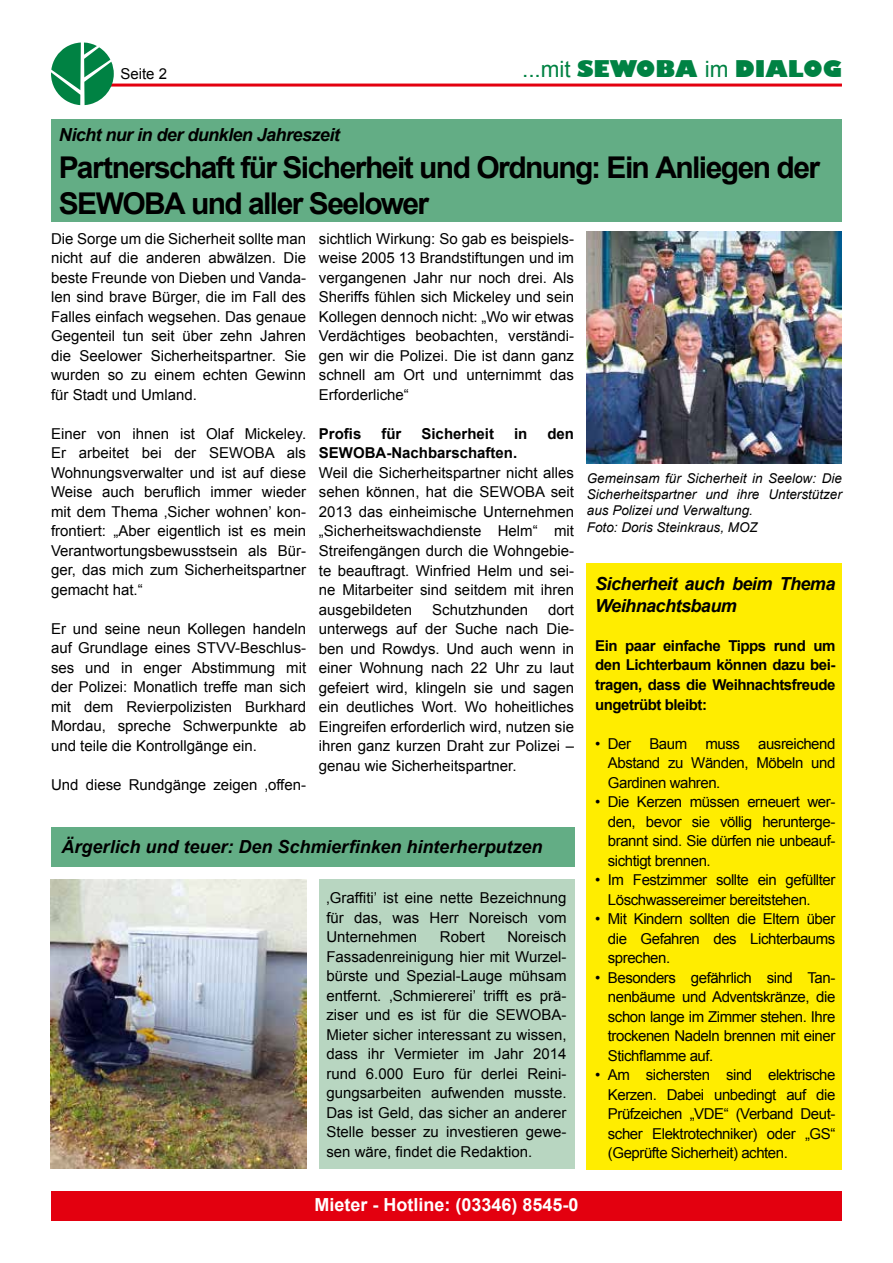
<style>
.page{position:relative;width:893px;height:1263px;background:#fff}
.page>*{position:absolute;margin:0;border:0;box-sizing:border-box;transform-origin:0 0}
.t1{font:700 30px/36px "Arial";letter-spacing:-.055em;color:#000}
.t2{font:22.5px "Gilbert Ultra Bold Plain";color:#008243}
.t3{font:italic 700 18px/21.6px "Arial";letter-spacing:-.03em;color:#000}
.t4{font:italic 700 18px "Arial";color:#000}
.t5{font:700 18px "Arial";color:#fff}
.t6{font:15px/19.5px "Arial";color:#000;text-align:justify}
.t7{font:700 15px/19.5px "Arial";letter-spacing:-.03em;color:#000;text-align:justify}
.t8{font:15px/19.5px "Arial";letter-spacing:-.03em;color:#000}
.t9{font:700 15px "Arial";color:#000}
.t10{font:italic 13.5px/16.2px "Arial";color:#000}
.s1{font-family:"Arial"}
</style>
<div class="page">
<hr style="left:98px;top:84px;width:744px;height:3px;background:#e3000f">
<svg style="left:51px;top:43px;width:63px;height:62px"></svg>
<div style="left:51px;top:1191px;width:791px;height:29px;background:#e3000f"></div>
<div style="left:587px;top:563px;width:255px;height:606px;background:#ffed00"></div>
<div style="left:51px;top:827px;width:523px;height:40px;background:#63ad85"></div>
<div style="left:319px;top:880px;width:255px;height:289px;background:#b8d6c1"></div>
<div style="left:51px;top:119px;width:791px;height:103px;background:#63ad85"></div>
<img style="left:51px;top:880px;width:255px;height:289px">
<img style="left:587px;top:232px;width:255px;height:232px">
<p class="t6" style="left:120px;top:64px;width:48px">Seite 2</p>
<h2 class="t2" style="left:522px;top:55px;width:321px"><span class="s1">...mit</span> SEWOBA <span class="s1">im</span> DIALOG</h2>
<p class="t3" style="left:59px;top:124px;width:282px">Nicht nur in der dunklen Jahreszeit</p>
<h1 class="t1" style="left:59px;top:150px;width:763px">Partnerschaft für Sicherheit und Ordnung: Ein Anliegen der<br>SEWOBA und aller Seelower</h1>
<p class="t6" style="left:51px;top:229px;width:257px">Die Sorge um die Sicherheit sollte man nicht auf die anderen abwälzen. Die beste Freunde von Dieben und Vanda&shy;len sind brave Bürger, die im Fall des Falles einfach wegsehen. Das genaue Gegenteil tun seit über zehn Jahren die Seelower Sicherheitspartner. Sie wurden so zu einem echten Gewinn für Stadt und Umland.</p>
<p class="t6" style="left:51px;top:424px;width:257px">Einer von ihnen ist Olaf Mickeley.<br>Er arbeitet bei der SEWOBA als Wohnungsverwalter und ist auf diese Weise auch beruflich immer wieder mit dem Thema ‚Sicher wohnen’ kon&shy;frontiert: „Aber eigentlich ist es mein Verantwortungsbewusstsein als Bür&shy;ger, das mich zum Sicherheitspartner gemacht hat.“</p>
<p class="t6" style="left:51px;top:619px;width:257px">Er und seine neun Kollegen handeln auf Grundlage eines STVV-Beschlus&shy;ses und in enger Abstimmung mit der Polizei: Monatlich treffe man sich mit dem Revierpolizisten Burkhard Mordau, spreche Schwerpunkte ab und teile die Kontrollgänge ein.</p>
<p class="t6" style="left:51px;top:775px;width:257px">Und diese Rundgänge zeigen ‚offen-</p>
<p class="t6" style="left:319px;top:229px;width:257px">sichtlich Wirkung: So gab es beispiels&shy;weise 2005 13 Brandstiftungen und im vergangenen Jahr nur noch drei. Als Sheriffs fühlen sich Mickeley und sein Kollegen dennoch nicht: „Wo wir etwas Verdächtiges beobachten, verständi&shy;gen wir die Polizei. Die ist dann ganz schnell am Ort und unternimmt das Erforderliche“</p>
<p class="t7" style="left:319px;top:424px;width:44px">Profis</p>
<p class="t7" style="left:381px;top:424px;width:21px">für</p>
<p class="t9" style="left:421px;top:424px;width:74px">Sicherheit</p>
<p class="t7" style="left:514px;top:424px;width:15px">in</p>
<p class="t7" style="left:547px;top:424px;width:28px">den</p>
<p class="t9" style="left:319px;top:443px;width:200px">SEWOBA-Nachbarschaften.</p>
<p class="t6" style="left:319px;top:463px;width:257px">Weil die Sicherheitspartner nicht alles sehen können, hat die SEWOBA seit 2013 das einheimische Unternehmen „Sicherheitswachdienste Helm“ mit Streifengängen durch die Wohngebie&shy;te beauftragt. Winfried Helm und sei&shy;ne Mitarbeiter sind seitdem mit ihren ausgebildeten</p>
<p class="t6" style="left:432px;top:600px;width:97px">Schutzhunden</p>
<p class="t6" style="left:319px;top:600px;width:257px;text-indent:229px">dort unterwegs auf der Suche nach Die&shy;ben und Rowdys. Und auch wenn in einer Wohnung nach 22 Uhr zu laut gefeiert wird, klingeln sie und sagen ein deutliches Wort. Wo hoheitliches Eingreifen erforderlich wird, nutzen sie ihren ganz kurzen Draht zur Polizei – genau wie Sicherheitspartner.</p>
<p class="t4" style="left:61px;top:835px;width:483px">Ärgerlich und teuer: Den Schmierfinken hinterherputzen</p>
<p class="t6" style="left:326px;top:888px;width:242px">‚Graffiti’ ist eine nette Bezeichnung für das, was Herr Noreisch vom Unternehmen</p>
<p class="t6" style="left:326px;top:927px;width:242px;text-indent:181px">Noreisch Fassadenreinigung hier mit Wurzel&shy;bürste und Spezial-Lauge mühsam entfernt. ‚Schmiererei’ trifft es prä&shy;ziser und es ist für die SEWOBA-Mieter sicher interessant zu wissen, dass ihr Vermieter im Jahr 2014 rund 6.000 Euro für derlei Reini&shy;gungsarbeiten aufwenden musste.<br>Das ist Geld, das sicher an anderer Stelle besser zu investieren gewe&shy;sen wäre, findet die Redaktion.</p>
<p class="t6" style="left:440px;top:927px;width:47px">Robert</p>
<p class="t10" style="left:587px;top:470px;width:257px">Gemeinsam für Sicherheit in Seelow: Die Sicherheitspartner und ihre Unterstützer aus Polizei und Verwaltung.<br>Foto: Doris Steinkraus, MOZ</p>
<p class="t3" style="left:595px;top:574px;width:242px">Sicherheit auch beim Thema<br>Weihnachtsbaum</p>
<p class="t7" style="left:595px;top:636px;width:242px">Ein paar einfache Tipps rund um den Lichterbaum können dazu bei&shy;tragen, dass die Weihnachtsfreude ungetrübt bleibt:</p>
<p class="t6" style="left:608px;top:734px;width:229px;text-indent:-13px">• Der Baum muss ausreichend Abstand zu Wänden, Möbeln und Gardinen wahren.</p>
<p class="t6" style="left:608px;top:792px;width:229px;text-indent:-13px">• Die Kerzen müssen erneuert wer&shy;den, bevor sie völlig herunterge&shy;brannt sind. Sie dürfen nie unbeauf&shy;sichtigt brennen.</p>
<p class="t8" style="left:608px;top:870px;width:229px;text-indent:-13px">• Im Festzimmer sollte ein gefüllter<br>Löschwassereimer bereitstehen.</p>
<p class="t6" style="left:608px;top:909px;width:229px;text-indent:-13px">• Mit Kindern sollten die Eltern über die Gefahren des Lichterbaums sprechen.</p>
<p class="t6" style="left:608px;top:968px;width:229px;text-indent:-13px">• Besonders gefährlich sind Tan&shy;nenbäume und Adventskränze, die schon lange im Zimmer stehen. Ihre trockenen Nadeln brennen mit einer Stichflamme auf.</p>
<p class="t6" style="left:608px;top:1065px;width:229px;text-indent:-13px">• Am sichersten sind elektrische Kerzen. Dabei unbedingt auf die Prüfzeichen „VDE“ (Verband Deut&shy;scher Elektrotechniker) oder „GS“ (Geprüfte Sicherheit) achten.</p>
<p class="t5" style="left:314px;top:1193px;width:266px">Mieter - Hotline: (03346) 8545-0</p>
</div>
